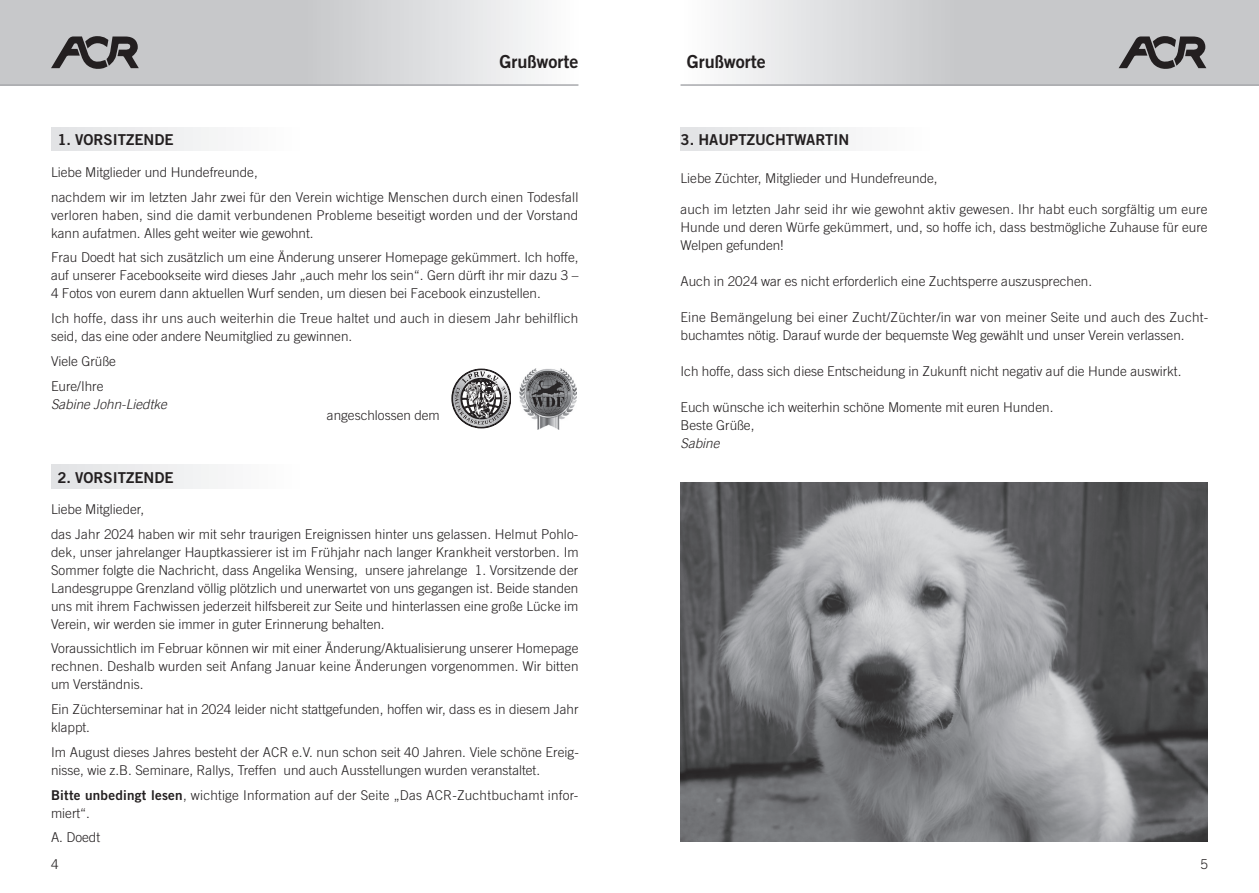
<style>
.page{position:relative;width:1259px;height:893px;background:#fff}
.page>*{position:absolute;margin:0;border:0;box-sizing:border-box;transform-origin:0 0}
.t1{font:18px "Trade Gothic LT Std Bd 2";color:#231f20}
.t2{font:15px "Trade Gothic LT Std Bd 2";color:#231f20}
.t3{font:300 13.5px/18px "Trade Gothic LT Std";color:#231f20}
.t4{font:italic 300 13.5px "Trade Gothic LT";color:#231f20}
.s1{font-family:"Trade Gothic LT Std Bd 2";font-weight:400}
</style>
<div class="page">
<div style="left:680px;top:128px;width:251px;height:23px;background:linear-gradient(to right,#e2e3e5,#fefefe)"></div>
<div style="left:680px;top:0;width:277px;height:85px;background:linear-gradient(to right,#fefefe,#c6c7ca)"></div>
<div style="left:957px;top:0;width:302px;height:85px;background:#c7c8ca"></div>
<hr style="left:680px;top:84px;width:579px;height:2px;background:#a8a9ad">
<svg style="left:1119px;top:36px;width:87px;height:33px"></svg>
<div style="left:302px;top:0;width:276px;height:85px;background:linear-gradient(to right,#c6c7c9,#fdfdfd)"></div>
<div style="left:0;top:0;width:302px;height:85px;background:#c7c8ca"></div>
<hr style="left:0;top:84px;width:578px;height:2px;background:#a8a9ad">
<svg style="left:51px;top:36px;width:88px;height:33px"></svg>
<div style="left:51px;top:128px;width:251px;height:23px;background:linear-gradient(to right,#e2e3e5,#fefefe)"></div>
<div style="left:51px;top:465px;width:251px;height:23px;background:linear-gradient(to right,#e2e3e5,#fefefe)"></div>
<img style="left:680px;top:483px;width:528px;height:359px">
<img style="left:519px;top:369px;width:58px;height:61px">
<svg style="left:452px;top:369px;width:59px;height:59px"></svg>
<h1 class="t1" style="left:499px;top:51px;width:81px">Grußworte</h1>
<h1 class="t1" style="left:687px;top:51px;width:81px">Grußworte</h1>
<p class="t2" style="left:57px;top:130px;width:118px">1. VORSITZENDE</p>
<p class="t3" style="left:51px;top:160px;width:529px;line-height:24.8px">Liebe Mitglieder und Hundefreunde,<br>nachdem wir im letzten Jahr zwei für den Verein wichtige Menschen durch einen Todesfall</p>
<p class="t3" style="left:51px;top:206px;width:529px">verloren haben, sind die damit verbundenen Probleme beseitigt worden und der Vorstand kann aufatmen. Alles geht weiter wie gewohnt.</p>
<p class="t3" style="left:51px;top:248px;width:529px;text-align:justify">Frau Doedt hat sich zusätzlich um eine Änderung unserer Homepage gekümmert. Ich hoffe, auf unserer Facebookseite wird dieses Jahr „auch mehr los sein“. Gern dürft ihr mir dazu 3 – 4 Fotos von eurem dann aktuellen Wurf senden, um diesen bei Facebook einzustellen.</p>
<p class="t3" style="left:51px;top:309px;width:529px">Ich hoffe, dass ihr uns auch weiterhin die Treue haltet und auch in diesem Jahr behilflich seid, das eine oder andere Neumitglied zu gewinnen.</p>
<p class="t3" style="left:51px;top:349px;width:66px;line-height:24.8px">Viele Grüße<br>Eure/Ihre</p>
<p class="t4" style="left:51px;top:396px;width:117px">Sabine John-Liedtke</p>
<p class="t3" style="left:327px;top:406px;width:114px">angeschlossen dem</p>
<p class="t2" style="left:57px;top:469px;width:118px">2. VORSITZENDE</p>
<p class="t3" style="left:51px;top:497px;width:529px;line-height:24.8px">Liebe Mitglieder,<br>das Jahr 2024 haben wir mit sehr traurigen Ereignissen hinter uns gelassen. Helmut Pohlo-</p>
<p class="t3" style="left:51px;top:543px;width:529px;text-align:justify">dek, unser jahrelanger Hauptkassierer ist im Frühjahr nach langer Krankheit verstorben. Im Sommer folgte die Nachricht, dass Angelika Wensing, unsere jahrelange 1. Vorsitzende der Landesgruppe Grenzland völlig plötzlich und unerwartet von uns gegangen ist. Beide standen uns mit ihrem Fachwissen jederzeit hilfsbereit zur Seite und hinterlassen eine große Lücke im Verein, wir werden sie immer in guter Erinnerung behalten.</p>
<p class="t3" style="left:51px;top:639px;width:529px;text-align:justify">Voraussichtlich im Februar können wir mit einer Änderung/Aktualisierung unserer Homepage rechnen. Deshalb wurden seit Anfang Januar keine Änderungen vorgenommen. Wir bitten um Verständnis.</p>
<p class="t3" style="left:51px;top:700px;width:529px">Ein Züchterseminar hat in 2024 leider nicht stattgefunden, hoffen wir, dass es in diesem Jahr klappt.</p>
<p class="t3" style="left:51px;top:743px;width:529px">Im August dieses Jahres besteht der ACR e.V. nun schon seit 40 Jahren. Viele schöne Ereig&shy;nisse, wie z.B. Seminare, Rallys, Treffen und auch Ausstellungen wurden veranstaltet.</p>
<p class="t3" style="left:51px;top:786px;width:529px"><span class="s1">Bitte unbedingt lesen</span>, wichtige Information auf der Seite „Das ACR-Zuchtbuchamt infor&shy;miert“.</p>
<p class="t3" style="left:51px;top:828px;width:51px">A. Doedt</p>
<p class="t3" style="left:51px;top:855px;width:9px">4</p>
<p class="t2" style="left:680px;top:130px;width:170px">3. HAUPTZUCHTWARTIN</p>
<p class="t3" style="left:680px;top:169px;width:259px">Liebe Züchter, Mitglieder und Hundefreunde,</p>
<p class="t3" style="left:680px;top:200px;width:529px;text-align:justify">auch im letzten Jahr seid ihr wie gewohnt aktiv gewesen. Ihr habt euch sorgfältig um eure Hunde und deren Würfe gekümmert, und, so hoffe ich, dass bestmögliche Zuhause für eure Welpen gefunden!</p>
<p class="t3" style="left:680px;top:272px;width:413px">Auch in 2024 war es nicht erforderlich eine Zuchtsperre auszusprechen.</p>
<p class="t3" style="left:680px;top:308px;width:529px">Eine Bemängelung bei einer Zucht/Züchter/in war von meiner Seite und auch des Zucht&shy;buchamtes nötig. Darauf wurde der bequemste Weg gewählt und unser Verein verlassen.</p>
<p class="t3" style="left:680px;top:362px;width:502px">Ich hoffe, dass sich diese Entscheidung in Zukunft nicht negativ auf die Hunde auswirkt.</p>
<p class="t3" style="left:680px;top:398px;width:374px">Euch wünsche ich weiterhin schöne Momente mit euren Hunden.<br>Beste Grüße,</p>
<p class="t4" style="left:680px;top:435px;width:41px">Sabine</p>
</div>
